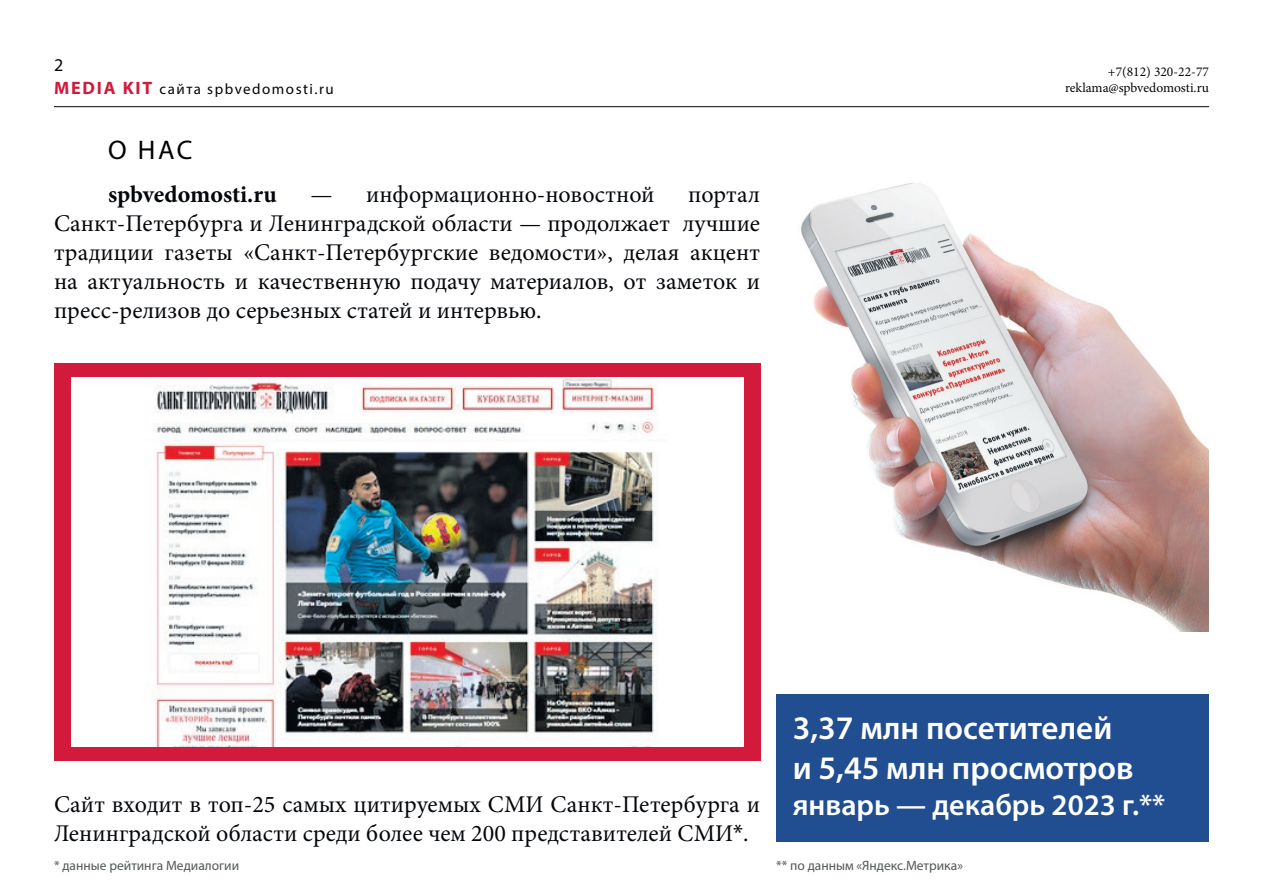
<style>
.page{position:relative;width:1263px;height:893px;background:#fff}
.page>*{position:absolute;margin:0;border:0;box-sizing:border-box;transform-origin:0 0}
.t1{font:600 33px/39.6px "Myriad Pro";color:#fff}
.t2{font:27px "Myriad Pro";color:#000}
.t3{font:24px/28.8px "Minion Pro";color:#03060a;text-align:justify}
.t4{font:700 24px "Minion Pro";letter-spacing:-.005em;color:#03060a}
.t5{font:18px "Myriad Pro";color:#03060a}
.t6{font:15px "Myriad Pro";letter-spacing:.1em;color:#03060a}
.t7{font:13.5px "Myriad Pro";color:#535758}
.t8{font:13.5px/16.2px "Minion Pro";color:#03060a;text-align:right}
.s1{font-weight:700;font-size:18px;color:#d11a3c}
.s2{font-family:"Myriad Pro";font-weight:600;font-size:30px;color:#fff}
.s3{font-family:"Myriad Pro"}
</style>
<div class="page">
<hr style="left:54px;top:106px;width:1155px;height:1px;background:#03060a">
<div style="left:776px;top:694px;width:432px;height:148px;background:#204e90"></div>
<img style="left:801px;top:183px;width:407px;height:448px">
<div style="left:54px;top:364px;width:706px;height:397px;background:#d11a3c"></div>
<img style="left:71px;top:378px;width:672px;height:369px">
<p class="t5" style="left:54px;top:54px;width:11px">2</p>
<p class="t6" style="left:54px;top:79px;width:281px"><span class="s1">MEDIA KIT</span> сайта spbvedomosti.ru</p>
<p class="t2" style="left:108px;top:133px;width:86px">О НаС</p>
<p class="t4" style="left:108px;top:178px;width:170px">spbvedomosti.ru</p>
<p class="t3" style="left:310px;top:180px;width:346px">— информационно-новостной</p>
<p class="t3" style="left:54px;top:180px;width:708px;text-indent:634px">портал Санкт-Петербурга и Ленинградской области — продолжает лучшие традиции газеты «Санкт-Петербургские ведомости», делая акцент на актуальность и качественную подачу материалов, от заметок и пресс-релизов до серьезных статей и интервью.</p>
<p class="t8" style="left:1065px;top:64px;width:145px">+7(812) 320-22-77 reklama@spbvedomosti.ru</p>
<h1 class="t1" style="left:793px;top:708px;width:342px">3,37 млн посетителей и 5,45 млн просмотров</h1>
<p class="t3" style="left:54px;top:790px;width:1113px">Сайт входит в топ-25 самых цитируемых СМИ Санкт-Петербурга и <span class="s2">январь — декабрь 2023 г.**<br></span>Ленинградской области среди более чем 200 представителей СМИ<span class="s3">*</span>.</p>
<p class="t7" style="left:54px;top:857px;width:187px">* данные рейтинга Медиалогии</p>
<p class="t7" style="left:776px;top:857px;width:188px">** по данным «Яндекс.Метрика»</p>
</div>
